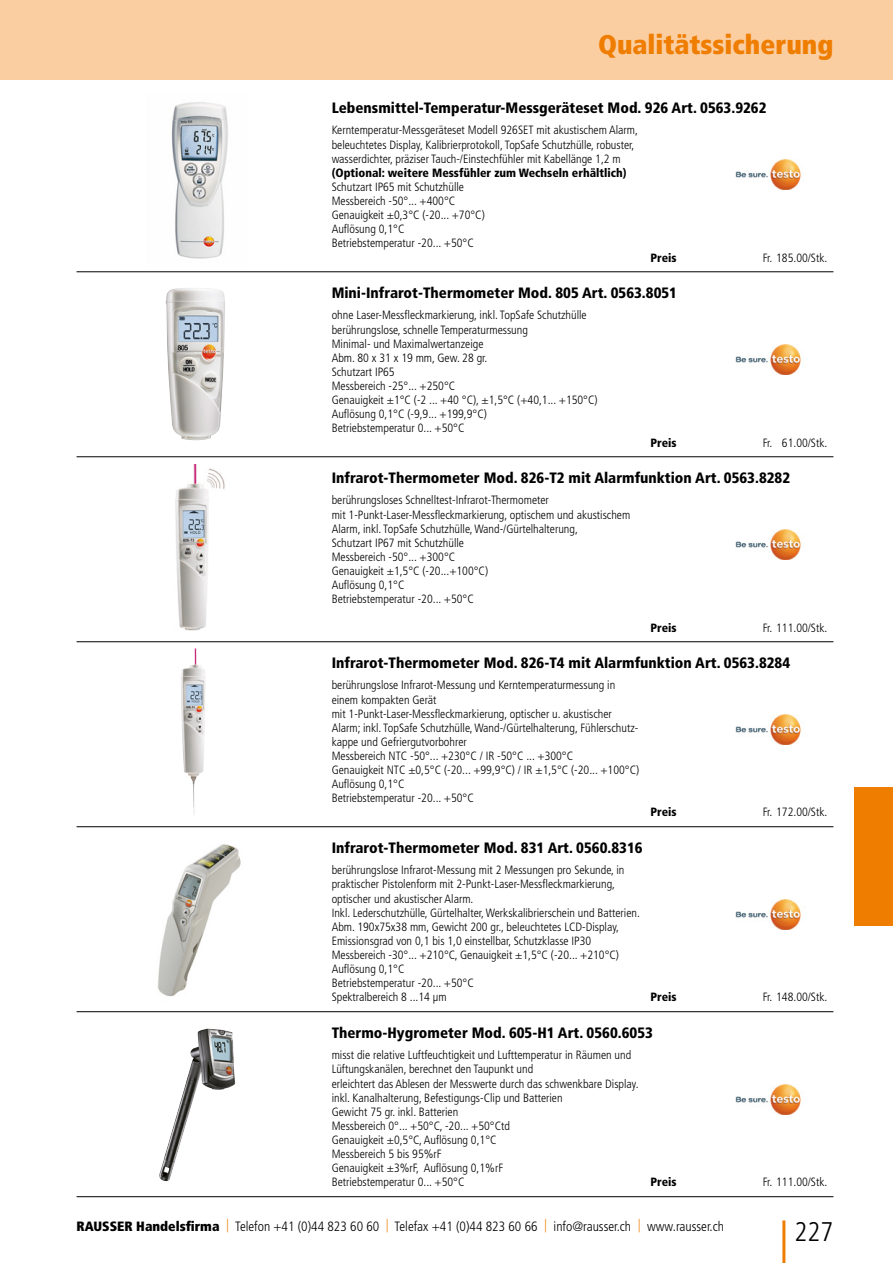
<style>
.page{position:relative;width:893px;height:1263px;background:#fff}
.page>*{position:absolute;margin:0;border:0;box-sizing:border-box;transform-origin:0 0}
.t1{font:900 condensed 27px "Frutiger LT Std";color:#ef7d00}
.t2{font:300 condensed 27px "Frutiger LT Std";color:#000}
.t3{font:900 condensed 15px "Frutiger LT Std";color:#000}
.t4{font:300 condensed 13.5px "Frutiger LT Std";color:#000}
.t5{font:300 condensed 12px/14.1px "Frutiger LT Std";color:#000}
.t6{font:900 condensed 12px "Frutiger LT Std";color:#000}
.s1{font-weight:900}
.s2{color:#ef7d00}
</style>
<div class="page">
<div style="left:0;top:0;width:893px;height:80px;background:#fbcea2"></div>
<div style="left:855px;top:787px;width:38px;height:139px;background:#ef7d00"></div>
<hr style="left:782px;top:1220px;width:3px;height:43px;background:#ef7d00">
<hr style="left:77px;top:271px;width:756px;height:1px;background:#000">
<img style="left:171px;top:102px;width:57px;height:157px">
<img style="left:735px;top:159px;width:66px;height:30px">
<hr style="left:77px;top:641px;width:756px;height:1px;background:#000">
<img style="left:175px;top:464px;width:50px;height:167px">
<img style="left:735px;top:529px;width:66px;height:30px">
<hr style="left:77px;top:826px;width:756px;height:1px;background:#000">
<img style="left:181px;top:648px;width:24px;height:167px">
<img style="left:735px;top:714px;width:66px;height:30px">
<hr style="left:77px;top:456px;width:756px;height:1px;background:#000">
<img style="left:165px;top:288px;width:60px;height:152px">
<img style="left:735px;top:344px;width:66px;height:30px">
<hr style="left:77px;top:1011px;width:756px;height:1px;background:#000">
<img style="left:158px;top:844px;width:83px;height:153px">
<img style="left:735px;top:899px;width:66px;height:30px">
<hr style="left:77px;top:1196px;width:756px;height:1px;background:#000">
<img style="left:159px;top:1029px;width:76px;height:152px">
<img style="left:735px;top:1084px;width:66px;height:30px">
<h1 class="t1" style="left:598px;top:28px;width:237px">Qualitätssicherung</h1>
<p class="t3" style="left:332px;top:99px;width:436px">Lebensmittel-Temperatur-Messgeräteset Mod. 926 Art. 0563.9262</p>
<p class="t5" style="left:332px;top:123px;width:308px">Kerntemperatur-Messgeräteset Modell 926SET mit akustischem Alarm, beleuchtetes Display, Kalibrierprotokoll, TopSafe Schutzhülle, robuster, wasserdichter, präziser Tauch-/Einstechfühler mit Kabellänge 1,2 m</p>
<p class="t6" style="left:332px;top:165px;width:296px">(Optional: weitere Messfühler zum Wechseln erhältlich)</p>
<p class="t5" style="left:332px;top:180px;width:155px">Schutzart IP65 mit Schutzhülle<br>Messbereich -50°... +400°C<br>Genauigkeit ±0,3°C (-20... +70°C)<br>Auflösung 0,1°C<br>Betriebstemperatur -20... +50°C</p>
<p class="t6" style="left:651px;top:250px;width:28px">Preis</p>
<p class="t5" style="left:763px;top:250px;width:66px">Fr. 185.00/Stk.</p>
<p class="t3" style="left:332px;top:284px;width:347px">Mini-Infrarot-Thermometer Mod. 805 Art. 0563.8051</p>
<p class="t5" style="left:332px;top:308px;width:267px">ohne Laser-Messfleckmarkierung, inkl. TopSafe Schutzhülle berührungslose, schnelle Temperaturmessung<br>Minimal- und Maximalwertanzeige<br>Abm. 80 x 31 x 19 mm, Gew. 28 gr.<br>Schutzart IP65<br>Messbereich -25°... +250°C<br>Genauigkeit ±1°C (-2 ... +40 °C), ±1,5°C (+40,1... +150°C)<br>Auflösung 0,1°C (-9,9... +199,9°C)<br>Betriebstemperatur 0... +50°C</p>
<p class="t6" style="left:651px;top:435px;width:28px">Preis</p>
<p class="t5" style="left:763px;top:435px;width:66px">Fr. 61.00/Stk.</p>
<p class="t3" style="left:332px;top:469px;width:460px">Infrarot-Thermometer Mod. 826-T2 mit Alarmfunktion Art. 0563.8282</p>
<p class="t5" style="left:332px;top:493px;width:300px">berührungsloses Schnelltest-Infrarot-Thermometer<br>mit 1-Punkt-Laser-Messfleckmarkierung, optischem und akustischem Alarm, inkl. TopSafe Schutzhülle, Wand-/Gürtelhalterung,<br>Schutzart IP67 mit Schutzhülle<br>Messbereich -50°... +300°C<br>Genauigkeit ±1,5°C (-20...+100°C)<br>Auflösung 0,1°C<br>Betriebstemperatur -20... +50°C</p>
<p class="t6" style="left:651px;top:620px;width:28px">Preis</p>
<p class="t5" style="left:763px;top:620px;width:66px">Fr. 111.00/Stk.</p>
<p class="t3" style="left:332px;top:654px;width:460px">Infrarot-Thermometer Mod. 826-T4 mit Alarmfunktion Art. 0563.8284</p>
<p class="t5" style="left:332px;top:678px;width:309px">berührungslose Infrarot-Messung und Kerntemperaturmessung in einem kompakten Gerät<br>mit 1-Punkt-Laser-Messfleckmarkierung, optischer u. akustischer Alarm; inkl. TopSafe Schutzhülle, Wand-/Gürtelhalterung, Fühlerschutz&shy;kappe und Gefriergutvorbohrer<br>Messbereich NTC -50°... +230°C / IR -50°C ... +300°C<br>Genauigkeit NTC ±0,5°C (-20... +99,9°C) / IR ±1,5°C (-20... +100°C)<br>Auflösung 0,1°C<br>Betriebstemperatur -20... +50°C</p>
<p class="t6" style="left:651px;top:805px;width:28px">Preis</p>
<p class="t5" style="left:763px;top:805px;width:66px">Fr. 172.00/Stk.</p>
<p class="t3" style="left:332px;top:839px;width:312px">Infrarot-Thermometer Mod. 831 Art. 0560.8316</p>
<p class="t5" style="left:332px;top:863px;width:310px">berührungslose Infrarot-Messung mit 2 Messungen pro Sekunde, in praktischer Pistolenform mit 2-Punkt-Laser-Messfleckmarkierung, optischer und akustischer Alarm.<br>Inkl. Lederschutzhülle, Gürtelhalter, Werkskalibrierschein und Batterien.<br>Abm. 190x75x38 mm, Gewicht 200 gr., beleuchtetes LCD-Display, Emissionsgrad von 0,1 bis 1,0 einstellbar, Schutzklasse IP30<br>Messbereich -30°... +210°C, Genauigkeit ±1,5°C (-20... +210°C)<br>Auflösung 0,1°C<br>Betriebstemperatur -20... +50°C<br>Spektralbereich 8 ...14 μm</p>
<p class="t6" style="left:651px;top:990px;width:28px">Preis</p>
<p class="t5" style="left:763px;top:990px;width:66px">Fr. 148.00/Stk.</p>
<p class="t3" style="left:332px;top:1024px;width:323px">Thermo-Hygrometer Mod. 605-H1 Art. 0560.6053</p>
<p class="t5" style="left:332px;top:1048px;width:308px">misst die relative Luftfeuchtigkeit und Lufttemperatur in Räumen und Lüftungskanälen, berechnet den Taupunkt und<br>erleichtert das Ablesen der Messwerte durch das schwenkbare Display. inkl. Kanalhalterung, Befestigungs-Clip und Batterien<br>Gewicht 75 gr. inkl. Batterien<br>Messbereich 0°... +50°C, -20... +50°Ctd<br>Genauigkeit ±0,5°C, Auflösung 0,1°C<br>Messbereich 5 bis 95%rF<br>Genauigkeit ±3%rF, Auflösung 0,1%rF<br>Betriebstemperatur 0... +50°C</p>
<p class="t6" style="left:651px;top:1175px;width:28px">Preis</p>
<p class="t5" style="left:763px;top:1175px;width:66px">Fr. 111.00/Stk.</p>
<p class="t4" style="left:77px;top:1218px;width:649px"><span class="s1">RAUSSER Handelsfirma</span> <span class="s2">|</span> Telefon +41 (0)44 823 60 60 <span class="s2">|</span> Telefax +41 (0)44 823 60 66 <span class="s2">|</span> info@rausser.ch <span class="s2">|</span> www.rausser.ch</p>
<h1 class="t2" style="left:795px;top:1216px;width:40px">227</h1>
</div>
